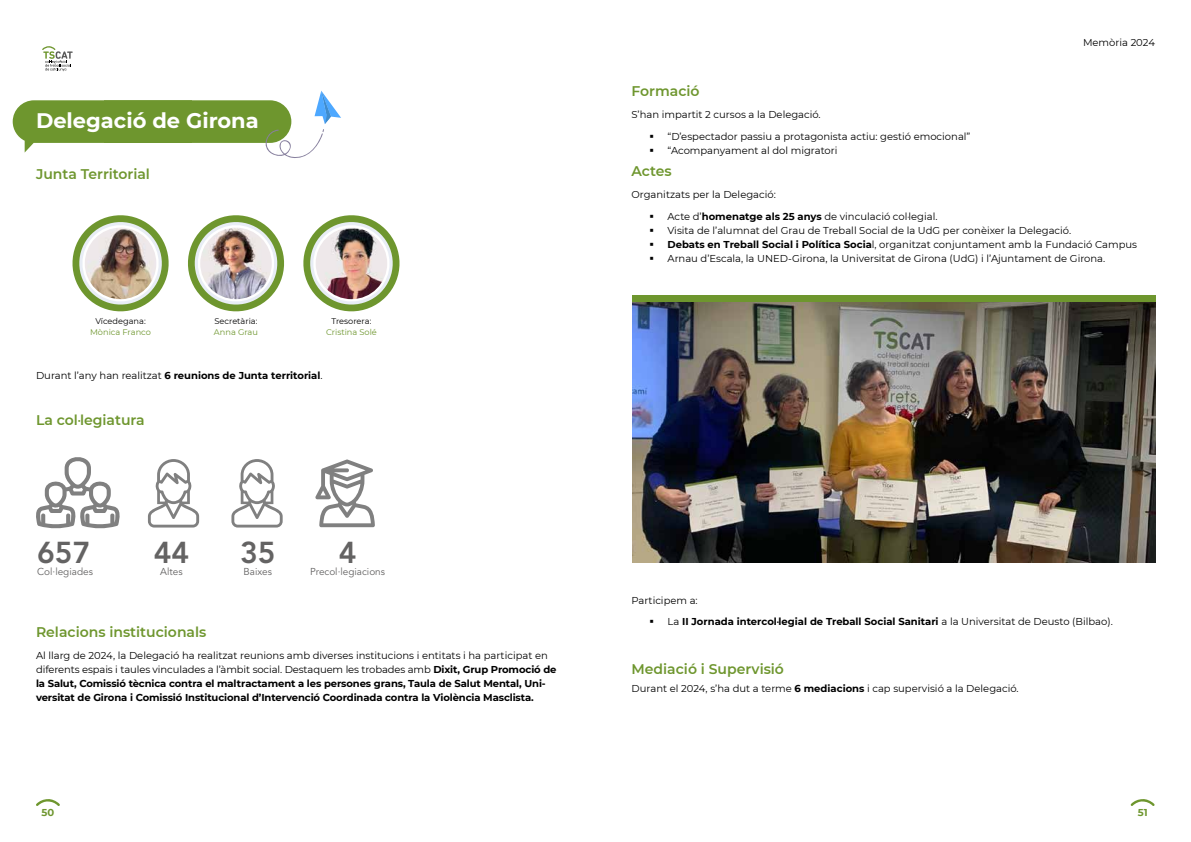
<style>
.page{position:relative;width:1191px;height:842px;background:#fff}
.page>*{position:absolute;margin:0;border:0;box-sizing:border-box;transform-origin:0 0}
.t1{font:800 30px "Avenir";color:#646363}
.t2{font:700 21px "Montserrat";color:#fff}
.t3{font:600 14px "Montserrat";color:#6e962e}
.t4{font:10px "Montserrat";color:#000}
.t5{font:700 10px/14px "Montserrat";letter-spacing:-.01em;color:#000}
.t6{font:10px "Avenir";color:#646363}
.t7{font:700 10px "Montserrat";color:#6e962e}
.t8{font:8.2px "Montserrat";color:#000}
.t9{font:8.2px "Montserrat";color:#6e962e}
.s1{font-weight:400}
.s2{font-weight:700}
</style>
<div class="page">
<svg style="left:36px;top:799px;width:24px;height:7px"></svg>
<svg style="left:1130px;top:799px;width:24px;height:7px"></svg>
<svg style="left:42px;top:46px;width:31px;height:25px"></svg>
<svg style="left:13px;top:91px;width:328px;height:67px"></svg>
<svg style="left:72px;top:215px;width:97px;height:97px"></svg>
<svg style="left:188px;top:215px;width:96px;height:97px"></svg>
<svg style="left:303px;top:215px;width:97px;height:97px"></svg>
<img style="left:85px;top:228px;width:71px;height:71px;border-radius:36px">
<img style="left:200px;top:228px;width:72px;height:71px;border-radius:36px">
<img style="left:316px;top:228px;width:71px;height:71px;border-radius:36px">
<svg style="left:36px;top:457px;width:84px;height:72px"></svg>
<svg style="left:231px;top:459px;width:52px;height:68px"></svg>
<svg style="left:148px;top:459px;width:51px;height:68px"></svg>
<svg style="left:315px;top:459px;width:60px;height:68px"></svg>
<img style="left:632px;top:301px;width:523px;height:261px">
<div style="left:632px;top:295px;width:523px;height:6px;background:#6e962e"></div>
<h2 class="t2" style="left:36px;top:106px;width:224px">Delegació de Girona</h2>
<h3 class="t3" style="left:36px;top:164px;width:115px">Junta Territorial</h3>
<p class="t8" style="left:95px;top:316px;width:52px">Vícedegana:</p>
<p class="t9" style="left:90px;top:326px;width:62px">Mònica Franco</p>
<p class="t8" style="left:214px;top:316px;width:45px">Secretària:</p>
<p class="t9" style="left:214px;top:326px;width:46px">Anna Grau</p>
<p class="t8" style="left:331px;top:316px;width:41px">Tresorera:</p>
<p class="t9" style="left:326px;top:326px;width:52px">Cristina Solé</p>
<p class="t5" style="left:36px;top:368px;width:288px"><span class="s1">Durant l’any han realitzat</span> 6 reunions de Junta territorial<span class="s1">.</span></p>
<h3 class="t3" style="left:36px;top:410px;width:110px">La col·legiatura</h3>
<h1 class="t1" style="left:37px;top:530px;width:55px">657</h1>
<p class="t6" style="left:37px;top:564px;width:57px">Col·legiades</p>
<h1 class="t1" style="left:154px;top:530px;width:37px">44</h1>
<p class="t6" style="left:160px;top:564px;width:24px">Altes</p>
<h1 class="t1" style="left:240px;top:530px;width:37px">35</h1>
<p class="t6" style="left:244px;top:564px;width:30px">Baixes</p>
<h1 class="t1" style="left:339px;top:530px;width:19px">4</h1>
<p class="t6" style="left:310px;top:564px;width:76px">Precol·legiacions</p>
<h3 class="t3" style="left:36px;top:622px;width:172px">Relacions institucionals</h3>
<p class="t5" style="left:36px;top:648px;width:522px"><span class="s1">Al llarg de 2024, la Delegació ha realitzat reunions amb diverses institucions i entitats i ha participat en diferents espais i taules vinculades a l’àmbit social. Destaquem les trobades amb</span> Dixit, Grup Promoció de la Salut, Comissió tècnica contra el maltractament a les persones grans, Taula de Salut Mental, Uni&shy;versitat de Girona i Comissió Institucional d’Intervenció Coordinada contra la Violència Masclista.</p>
<p class="t4" style="left:1083px;top:35px;width:73px">Memòria 2024</p>
<h3 class="t3" style="left:631px;top:81px;width:70px">Formació</h3>
<p class="t4" style="left:631px;top:107px;width:191px">S’han impartit 2 cursos a la Delegació.</p>
<p class="t4" style="left:649px;top:129px;width:322px">▪ “D’espectador passiu a protagonista actiu: gestió emocional”</p>
<p class="t4" style="left:649px;top:143px;width:189px">▪ “Acompanyament al dol migratori</p>
<h3 class="t3" style="left:631px;top:161px;width:42px">Actes</h3>
<p class="t4" style="left:631px;top:187px;width:146px">Organitzats per la Delegació:</p>
<p class="t4" style="left:649px;top:209px;width:289px">▪ Acte d’<span class="s2">homenatge als 25 anys</span> de vinculació col·legial.</p>
<p class="t4" style="left:649px;top:223px;width:423px">▪ Visita de l’alumnat del Grau de Treball Social de la UdG per conèixer la Delegació.</p>
<p class="t4" style="left:649px;top:237px;width:489px">▪ <span class="s2">Debats en Treball Social i Política Socia</span>l, organitzat conjuntament amb la Fundació Campus</p>
<p class="t4" style="left:649px;top:251px;width:457px">▪ Arnau d’Escala, la UNED-Girona, la Universitat de Girona (UdG) i l’Ajuntament de Girona.</p>
<p class="t4" style="left:631px;top:593px;width:68px">Participem a:</p>
<p class="t5" style="left:649px;top:614px;width:465px">▪ <span class="s1">La</span> II Jornada intercol·legial de Treball Social Sanitari <span class="s1">a la Universitat de Deusto (Bilbao).</span></p>
<h3 class="t3" style="left:631px;top:659px;width:154px">Mediació i Supervisió</h3>
<p class="t4" style="left:631px;top:682px;width:389px">Durant el 2024, s’ha dut a terme <span class="s2">6 mediacions</span> i cap supervisió a la Delegació.</p>
<p class="t7" style="left:42px;top:805px;width:14px">50</p>
<p class="t7" style="left:1137px;top:805px;width:11px">51</p>
</div>
